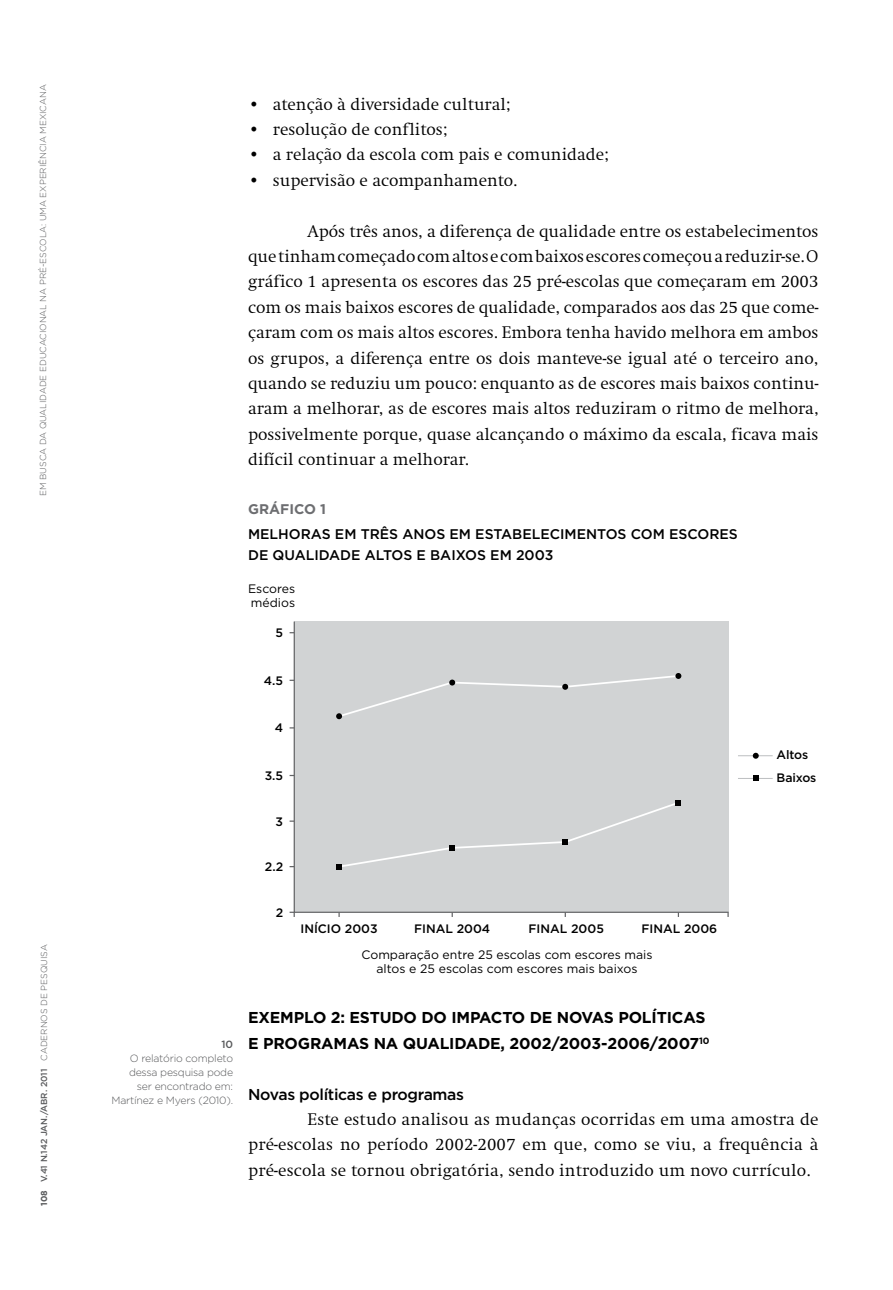
<style>
.page{position:relative;width:893px;height:1290px;background:#fff}
.page>*{position:absolute;margin:0;border:0;box-sizing:border-box;transform-origin:0 0}
.t1{font:300 17.5px/25.4px "Swift";color:#000;text-align:justify}
.t2{font:700 15.75px "Gotham HTF";letter-spacing:-.01em;color:#000}
.t3{font:500 15.75px "Gotham HTF";letter-spacing:-.02em;color:#000}
.t4{font:500 14px/21px "Gotham HTF";color:#000}
.t5{font:700 14px "Gotham HTF";color:#6d6e71}
.t6{font:12.25px/14px "Gotham HTF";color:#000}
.t7{font:500 12.25px/22.4px "Gotham HTF";color:#000}
.t8{font:300 10.5px/14px "Gotham HTF";letter-spacing:-.02em;color:#58595b;text-align:right}
.t9{font:500 10.5px "Gotham HTF";color:#58595b}
.t10{font:300 8.75px "Gotham HTF";color:#58595b}
.t11{font:500 8.75px "Gotham HTF";color:#58595b}
.s1{font-weight:700}
.s2{font-weight:300}
</style>
<div class="page">
<hr style="left:738px;top:778px;width:35px;height:1px;background:#bcbec0">
<div style="left:293px;top:621px;width:436px;height:292px;background:#d1d3d4"></div>
<svg style="left:336px;top:864px;width:6px;height:5px"></svg>
<svg style="left:449px;top:845px;width:6px;height:6px"></svg>
<svg style="left:562px;top:839px;width:6px;height:6px"></svg>
<svg style="left:675px;top:800px;width:6px;height:6px"></svg>
<svg style="left:753px;top:775px;width:6px;height:6px"></svg>
<hr style="left:738px;top:755px;width:35px;height:1px;background:#bcbec0">
<svg style="left:753px;top:753px;width:6px;height:6px"></svg>
<p class="t10" style="left:38px;top:496px;width:413px;rotate:-90deg">EM BUSCA DA QUALIDADE EDUCACIONAL NA PRÉ-ESCOLA: UMA EXPERIÊNCIA MEXICANA</p>
<p class="t11" style="left:39px;top:1205px;width:261px;rotate:-90deg"><span class="s1">108</span> v.41 n.142 jan./abr. 2011 <span class="s2">Cadernos de Pesquisa</span></p>
<p class="t9" style="left:221px;top:1038px;width:13px">10</p>
<p class="t8" style="left:111px;top:1051px;width:123px">O relatório completo dessa pesquisa pode ser encontrado em:<br>Martínez e Myers (2010).</p>
<p class="t1" style="left:248px;top:92px;width:264px">• atenção à diversidade cultural;</p>
<p class="t1" style="left:248px;top:117px;width:201px">• resolução de conflitos;</p>
<p class="t1" style="left:248px;top:142px;width:363px">• a relação da escola com pais e comunidade;</p>
<p class="t1" style="left:248px;top:168px;width:271px">• supervisão e acompanhamento.</p>
<p class="t1" style="left:248px;top:219px;width:572px;text-indent:60px">Após três anos, a diferença de qualidade entre os estabelecimentos que tinham começado com altos e com baixos escores começou a reduzir-se. O gráfico 1 apresenta os escores das 25 pré-escolas que começaram em 2003 com os mais baixos escores de qualidade, comparados aos das 25 que come&shy;çaram com os mais altos escores. Embora tenha havido melhora em ambos os grupos, a diferença entre os dois manteve-se igual até o terceiro ano, quando se reduziu um pouco: enquanto as de escores mais baixos continu&shy;aram a melhorar, as de escores mais altos reduziram o ritmo de melhora, possivelmente porque, quase alcançando o máximo da escala, ficava mais difícil continuar a melhorar.</p>
<p class="t5" style="left:248px;top:500px;width:80px">GRÁFICO 1</p>
<p class="t4" style="left:248px;top:524px;width:491px">MELHORAS EM TRÊS ANOS EM ESTABELECIMENTOS COM ESCORES<br>DE QUALIDADE ALTOS E BAIXOS EM 2003</p>
<p class="t6" style="left:248px;top:581px;width:49px">Escores médios</p>
<p class="t7" style="left:276px;top:621px;width:9px">5</p>
<p class="t7" style="left:264px;top:669px;width:21px">4.5</p>
<p class="t7" style="left:275px;top:717px;width:10px">4</p>
<p class="t7" style="left:265px;top:764px;width:20px">3.5</p>
<p class="t7" style="left:276px;top:810px;width:9px">3</p>
<p class="t7" style="left:265px;top:855px;width:20px">2.2</p>
<p class="t7" style="left:276px;top:901px;width:9px">2</p>
<p class="t7" style="left:301px;top:917px;width:79px">INÍCIO 2003</p>
<p class="t7" style="left:414px;top:917px;width:78px">FINAL 2004</p>
<p class="t7" style="left:529px;top:917px;width:77px">FINAL 2005</p>
<p class="t7" style="left:641px;top:917px;width:77px">FINAL 2006</p>
<p class="t6" style="left:361px;top:947px;width:293px;text-align:center">Comparação entre 25 escolas com escores mais altos e 25 escolas com escores mais baixos</p>
<p class="t7" style="left:777px;top:743px;width:41px">Altos<br>Baixos</p>
<p class="t2" style="left:248px;top:1009px;width:145px">EXEMPLO 2: ESTUDO</p>
<p class="t2" style="left:421px;top:1009px;width:286px">DO IMPACTO DE NOVAS PO LÍTICAS</p>
<p class="t2" style="left:248px;top:1034px;width:168px">E PROGRAMAS NA QUA</p>
<p class="t2" style="left:440px;top:1034px;width:27px">LIDADE</p>
<p class="t2" style="left:501px;top:1034px;width:210px">, 2002/2003-2006/2007<sup>10</sup></p>
<p class="t3" style="left:248px;top:1085px;width:218px">Novas políticas e programas</p>
<p class="t1" style="left:248px;top:1107px;width:572px;text-indent:60px">Este estudo analisou as mudanças ocorridas em uma amostra de pré-escolas no período 2002-2007 em que, como se viu, a frequência à pré-escola se tornou obrigatória, sendo introduzido um novo currículo.</p>
</div>
